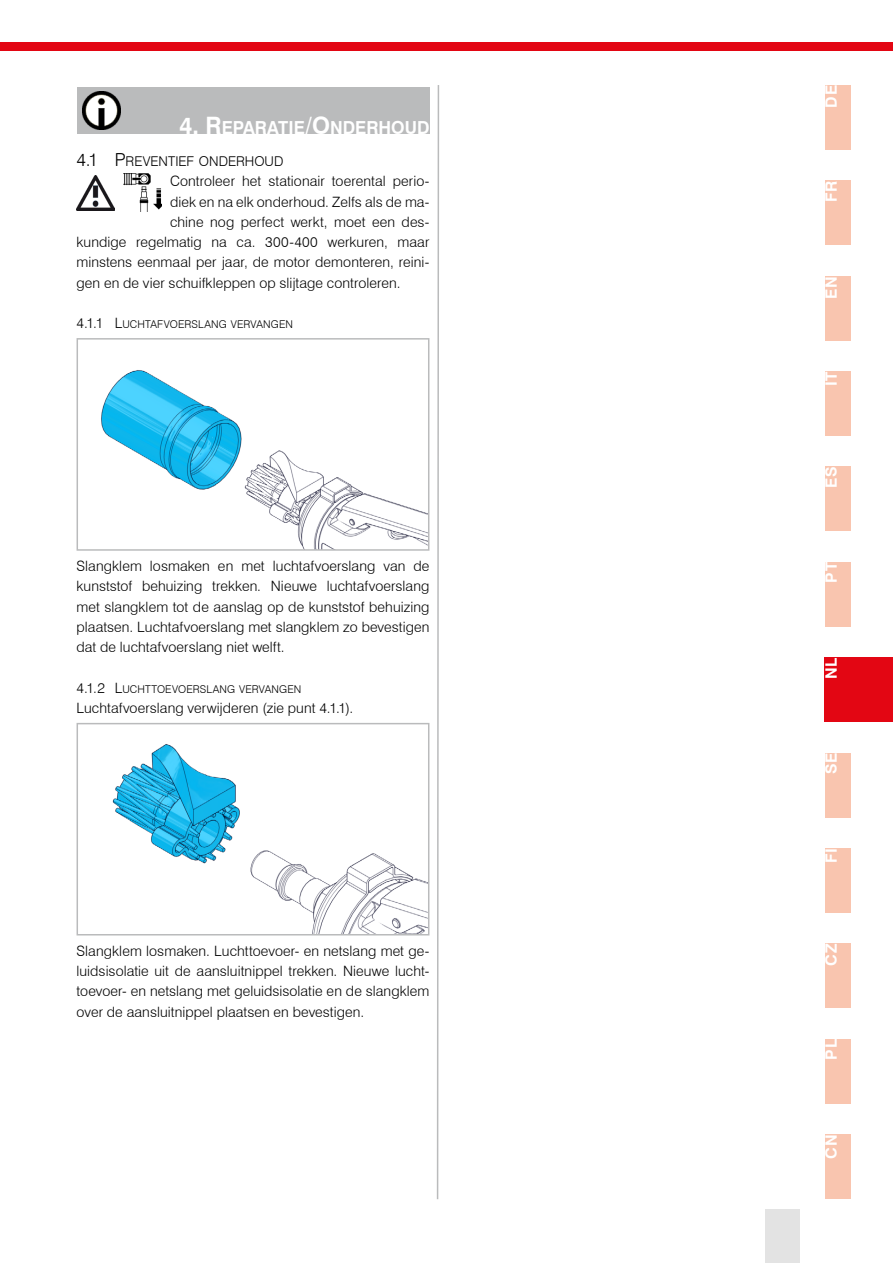
<style>
.page{position:relative;width:893px;height:1263px;background:#fff}
.page>*{position:absolute;margin:0;border:0;box-sizing:border-box;transform-origin:0 0}
.t1{font:700 18px "Swiss 721 BT";color:#fff;scale:.95 1}
.t2{font:700 15.75px "Swiss 721 BT";letter-spacing:.05em;color:#fff}
.t3{font:300 14.25px/20.2px "Swiss 721 BT";letter-spacing:.005em;color:#000;text-align:justify}
.t4{font:300 13.5px "Swiss 721 BT";color:#000}
.t5{font:300 10.65px "Swiss 721 BT";letter-spacing:.015em;color:#000}
.s1{font-size:24px}
.s2{font-size:18px}
.s3{font-size:14.25px}
</style>
<div class="page">
<div style="left:825px;top:1134px;width:25px;height:65px;background:#f9c5af"></div>
<div style="left:825px;top:1039px;width:25px;height:64px;background:#f9c5af"></div>
<div style="left:825px;top:944px;width:25px;height:64px;background:#f9c5af"></div>
<div style="left:825px;top:848px;width:25px;height:64px;background:#f9c5af"></div>
<div style="left:825px;top:753px;width:25px;height:64px;background:#f9c5af"></div>
<img style="left:77px;top:175px;width:38px;height:35px">
<img style="left:123px;top:174px;width:39px;height:38px">
<div style="left:77px;top:87px;width:352px;height:47px;background:#babbbc"></div>
<img style="left:82px;top:92px;width:38px;height:38px">
<img style="left:101px;top:370px;width:325px;height:178px">
<div style="left:77px;top:338px;width:352px;height:213px;border:2px solid #babbbc"></div>
<img style="left:112px;top:744px;width:314px;height:188px">
<div style="left:77px;top:723px;width:352px;height:212px;border:2px solid #babbbc"></div>
<div style="left:825px;top:562px;width:25px;height:64px;background:#f9c5af"></div>
<div style="left:825px;top:467px;width:25px;height:64px;background:#f9c5af"></div>
<div style="left:825px;top:371px;width:25px;height:65px;background:#f9c5af"></div>
<div style="left:825px;top:276px;width:25px;height:64px;background:#f9c5af"></div>
<div style="left:825px;top:180px;width:25px;height:65px;background:#f9c5af"></div>
<div style="left:825px;top:85px;width:25px;height:64px;background:#f9c5af"></div>
<div style="left:0;top:43px;width:893px;height:8px;background:#e30613"></div>
<div style="left:765px;top:1209px;width:34px;height:54px;background:#e3e3e3"></div>
<svg style="left:436px;top:85px;width:4px;height:1115px"></svg>
<div style="left:825px;top:657px;width:68px;height:65px;background:#e30613"></div>
<p class="t1" style="left:180px;top:117px;width:172px"><span class="s1">4. R</span>EPARATIE<span class="s1">/O</span>NDER</p>
<p class="t1" style="left:379px;top:117px;width:53px">HOUD</p>
<p class="t4" style="left:77px;top:153px;width:208px"><span class="s2">4.1 P</span>REVENTIEF ONDERHOUD</p>
<p class="t3" style="left:170px;top:171px;width:261px">Controleer het stationair toerental perio-</p>
<p class="t3" style="left:170px;top:191px;width:261px">diek en na elk onderhoud. Zelfs als de ma-</p>
<p class="t3" style="left:170px;top:211px;width:261px">chine nog perfect werkt, moet een des-</p>
<p class="t3" style="left:77px;top:232px;width:354px">kundige regelmatig na ca. 300-400 werkuren, maar</p>
<p class="t3" style="left:77px;top:252px;width:354px">minstens eenmaal per jaar, de motor demonteren, reini-</p>
<p class="t3" style="left:77px;top:272px;width:326px">gen en de vier schuifkleppen op slijtage controleren.</p>
<p class="t5" style="left:77px;top:318px;width:218px"><span class="s3">4.1.1 L</span>UCHTAFVOERSLANG VERVANGEN</p>
<p class="t3" style="left:77px;top:556px;width:354px">Slangklem losmaken en met luchtafvoerslang van de kunststof behuizing trekken. Nieuwe luchtafvoerslang met slangklem tot de aanslag op de kunststof behuizing plaatsen. Luchtafvoerslang met slangklem zo bevestigen dat de luchtafvoerslang niet welft.</p>
<p class="t5" style="left:77px;top:682px;width:226px"><span class="s3">4.1.2 L</span>UCHTTOEVOERSLANG VERVANGEN</p>
<p class="t3" style="left:77px;top:697px;width:278px">Luchtafvoerslang verwijderen (zie punt 4.1.1).</p>
<p class="t3" style="left:77px;top:940px;width:354px">Slangklem losmaken. Luchttoevoer- en netslang met ge&shy;luidsisolatie uit de aansluitnippel trekken. Nieuwe lucht&shy;toevoer- en netslang met geluidsisolatie en de slangklem over de aansluitnippel plaatsen en bevestigen.</p>
<p class="t2" style="left:822px;top:108px;width:24px;rotate:-90deg">DE</p>
<p class="t2" style="left:822px;top:202px;width:23px;rotate:-90deg">FR</p>
<p class="t2" style="left:822px;top:299px;width:24px;rotate:-90deg">EN</p>
<p class="t2" style="left:822px;top:386px;width:16px;rotate:-90deg">IT</p>
<p class="t2" style="left:822px;top:488px;width:23px;rotate:-90deg">ES</p>
<p class="t2" style="left:822px;top:583px;width:22px;rotate:-90deg">PT</p>
<p class="t2" style="left:822px;top:679px;width:23px;rotate:-90deg">NL</p>
<p class="t2" style="left:822px;top:774px;width:23px;rotate:-90deg">SE</p>
<p class="t2" style="left:822px;top:863px;width:17px;rotate:-90deg">FI</p>
<p class="t2" style="left:822px;top:966px;width:23px;rotate:-90deg">CZ</p>
<p class="t2" style="left:822px;top:1059px;width:22px;rotate:-90deg">PL</p>
<p class="t2" style="left:822px;top:1159px;width:26px;rotate:-90deg">CN</p>
</div>
